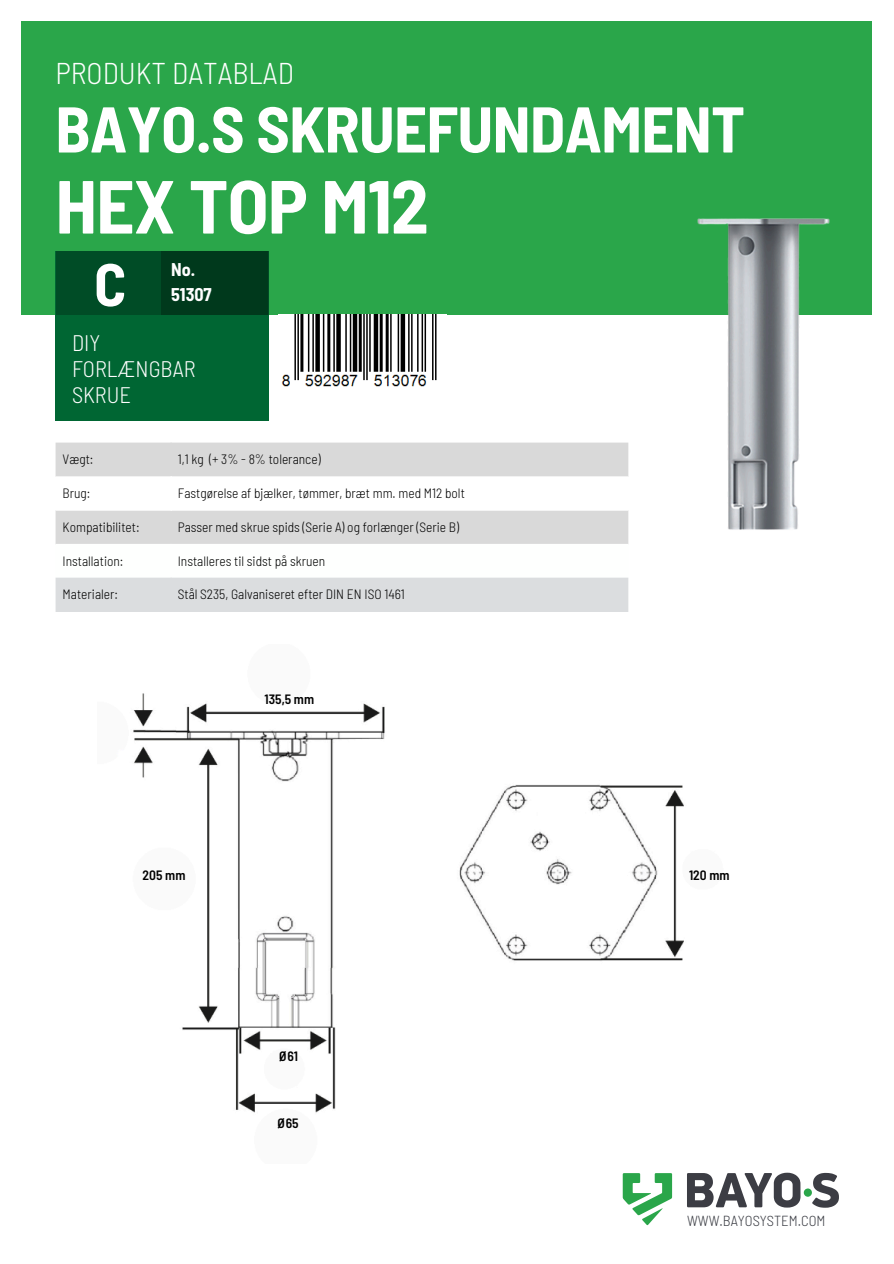
<style>
.page{position:relative;width:894px;height:1264px;background:#fff}
.page>*{position:absolute;margin:0;border:0;box-sizing:border-box;transform-origin:0 0}
.t1{font:700 semi-condensed 75px "Barlow";letter-spacing:-.01em;color:#fff}
.t2{font:700 semi-condensed 64.5px "Barlow";letter-spacing:-.01em;color:#fff}
.t3{font:700 semi-condensed 60px "Barlow";color:#fff}
.t4{font:300 semi-condensed 30px "Barlow";color:#fff}
.t5{font:300 semi-condensed 22.5px/25.8px "Barlow";color:#fff}
.t6{font:700 semi-condensed 18px/24.8px "Barlow";color:#fff}
.t7{font:300 semi-condensed 14.55px "Barlow";color:#3b3d44}
.t8{font:300 semi-condensed 13.5px "Barlow";color:#000}
.t9{font:600 semi-condensed 13.5px "Barlow";color:#000}
</style>
<div class="page">
<div style="left:21px;top:21px;width:850px;height:294px;background:#2aa64a"></div>
<div style="left:55px;top:251px;width:213px;height:170px;background:#063"></div>
<div style="left:56px;top:251px;width:212px;height:64px;background:#004c26"></div>
<div style="left:162px;top:251px;width:106px;height:64px;background:#00391c"></div>
<div style="left:56px;top:443px;width:407px;height:101px;background:#d9d9d9"></div>
<svg style="left:56px;top:476px;width:407px;height:34px"></svg>
<div style="left:56px;top:577px;width:407px;height:34px;background:#dbdddf"></div>
<svg style="left:622px;top:1173px;width:50px;height:52px"></svg>
<div style="left:803px;top:1188px;width:8px;height:8px;background:#2aa64a;border-radius:50%"></div>
<svg style="left:687px;top:1172px;width:113px;height:35px"></svg>
<svg style="left:812px;top:1172px;width:26px;height:35px"></svg>
<img style="left:463px;top:69px;width:409px;height:543px">
<img style="left:281px;top:315px;width:156px;height:72px">
<img style="left:133px;top:693px;width:551px;height:420px">
<p class="t4" style="left:55px;top:54px;width:240px">PRODUKT DATABLAD</p>
<p class="t2" style="left:55px;top:88px;width:691px">BAYO.S SKRUEFUNDAMENT</p>
<p class="t1" style="left:55px;top:158px;width:374px">HEX TOP M12</p>
<p class="t3" style="left:94px;top:246px;width:34px">C</p>
<p class="t5" style="left:72px;top:329px;width:125px">DIY<br>FORLÆNGBAR<br>SKRUE</p>
<p class="t6" style="left:171px;top:256px;width:42px">No.<br>51307</p>
<h2 class="t8" style="left:63px;top:451px;width:32px">Vægt:</h2>
<h1 class="t8" style="left:178px;top:451px;width:144px">1,1 kg (+ 3% - 8% tolerance)</h1>
<p class="t8" style="left:63px;top:484px;width:29px">Brug:</p>
<p class="t8" style="left:178px;top:484px;width:288px">Fastgørelse af bjælker, tømmer, bræt mm. med M12 bolt</p>
<h4 class="t8" style="left:63px;top:518px;width:78px">Kompatibilitet:</h4>
<h3 class="t8" style="left:178px;top:518px;width:282px">Passer med skrue spids (Serie A) og forlænger (Serie B)</h3>
<p class="t8" style="left:63px;top:552px;width:62px">Installation:</p>
<p class="t8" style="left:178px;top:552px;width:149px">Installeres til sidst på skruen</p>
<p class="t8" style="left:63px;top:586px;width:57px">Materialer:</p>
<p class="t8" style="left:178px;top:586px;width:228px">Stål S235, Galvaniseret efter DIN EN ISO 1461</p>
<p class="t9" style="left:264px;top:690px;width:51px">135,5 mm</p>
<p class="t9" style="left:143px;top:866px;width:44px">205 mm</p>
<p class="t9" style="left:688px;top:866px;width:42px">120 mm</p>
<p class="t9" style="left:279px;top:1047px;width:20px">Ø61</p>
<p class="t9" style="left:277px;top:1114px;width:23px">Ø65</p>
<p class="t7" style="left:687px;top:1211px;width:140px">WWW.BAYOSYSTEM.COM</p>
</div>
